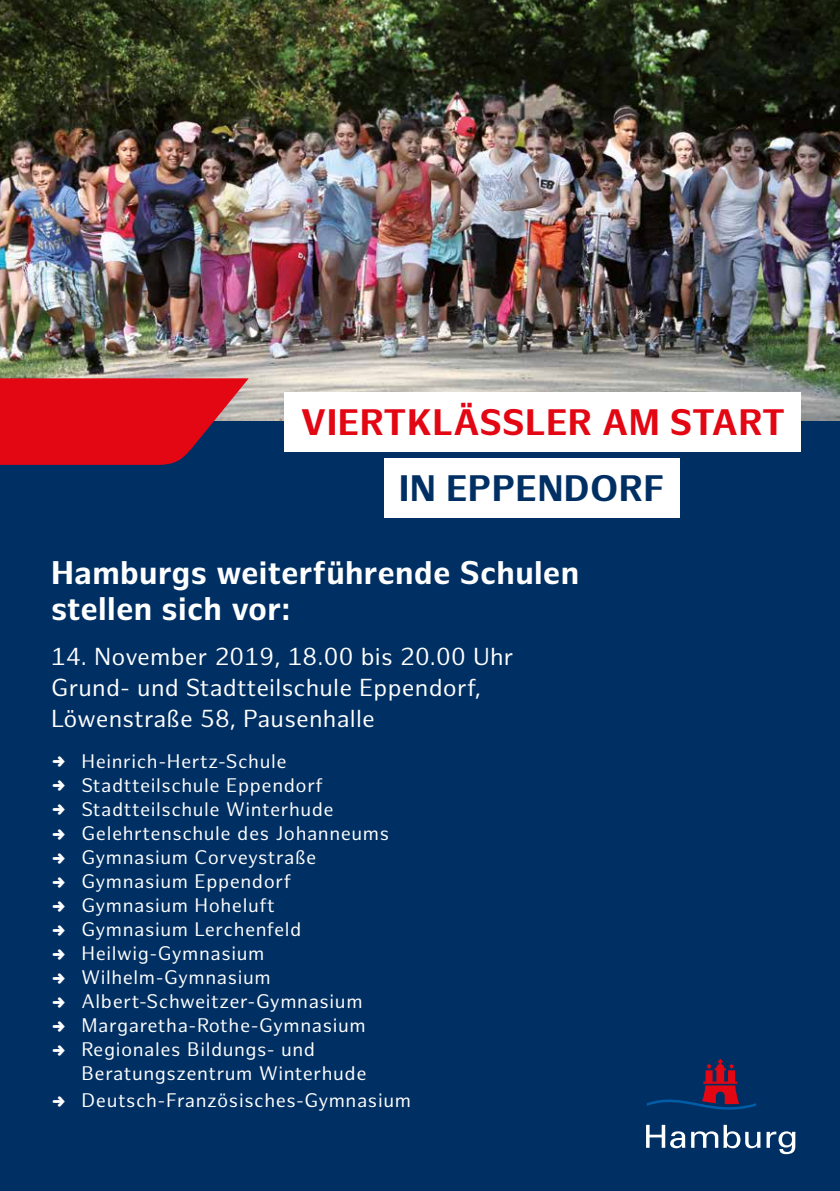
<style>
.page{position:relative;width:840px;height:1191px;background:#fff}
.page>*{position:absolute;margin:0;border:0;box-sizing:border-box;transform-origin:0 0}
.t1{font:700 36px "Hamburg Sans";letter-spacing:.01em;color:#e30613}
.t2{font:700 36px "Hamburg Sans";letter-spacing:.01em;color:#003063}
.t3{font:700 32px/36px "Hamburg Sans";letter-spacing:.01em;color:#fff}
.t4{font:24px/31px "Hamburg Sans";letter-spacing:.01em;color:#fff}
.t5{font:19.2px/24px "Hamburg Sans";letter-spacing:.03em;color:#fff}
</style>
<div class="page">
<img style="left:0;top:0;width:839px;height:422px">
<div style="left:0;top:422px;width:839px;height:769px;background:#003063"></div>
<div style="left:284px;top:392px;width:516px;height:60px;background:#fff"></div>
<svg style="left:0;top:378px;width:248px;height:87px;background:#c81121"></svg>
<svg style="left:646px;top:1059px;width:109px;height:51px"></svg>
<svg style="left:646px;top:1124px;width:71px;height:24px"></svg>
<svg style="left:723px;top:1124px;width:37px;height:24px"></svg>
<svg style="left:766px;top:1131px;width:29px;height:23px"></svg>
<div style="left:384px;top:458px;width:295px;height:60px;background:#fff"></div>
<h1 class="t1" style="left:301px;top:402px;width:485px">VIERTKLÄSSLER AM START</h1>
<h1 class="t2" style="left:398px;top:467px;width:266px">IN EPPENDORF</h1>
<h2 class="t3" style="left:51px;top:556px;width:529px">Hamburgs weiterführende Schulen stellen sich vor:</h2>
<p class="t4" style="left:51px;top:641px;width:463px">14. November 2019, 18.00 bis 20.00 Uhr<br>Grund- und Stadtteilschule Eppendorf,<br>Löwenstraße 58, Pausenhalle</p>
<p class="t5" style="left:81px;top:749px;width:309px">Heinrich-Hertz-Schule<br>Stadtteilschule Eppendorf<br>Stadtteilschule Winterhude<br>Gelehrtenschule des Johanneums<br>Gymnasium Corveystraße<br>Gymnasium Eppendorf<br>Gymnasium Hoheluft<br>Gymnasium Lerchenfeld<br>Heilwig-Gymnasium<br>Wilhelm-Gymnasium<br>Albert-Schweitzer-Gymnasium<br>Margaretha-Rothe-Gymnasium<br>Regionales Bildungs- und<br>Beratungszentrum Winterhude</p>
<p class="t5" style="left:81px;top:1089px;width:331px">Deutsch-Französisches-Gymnasium</p>
</div>
